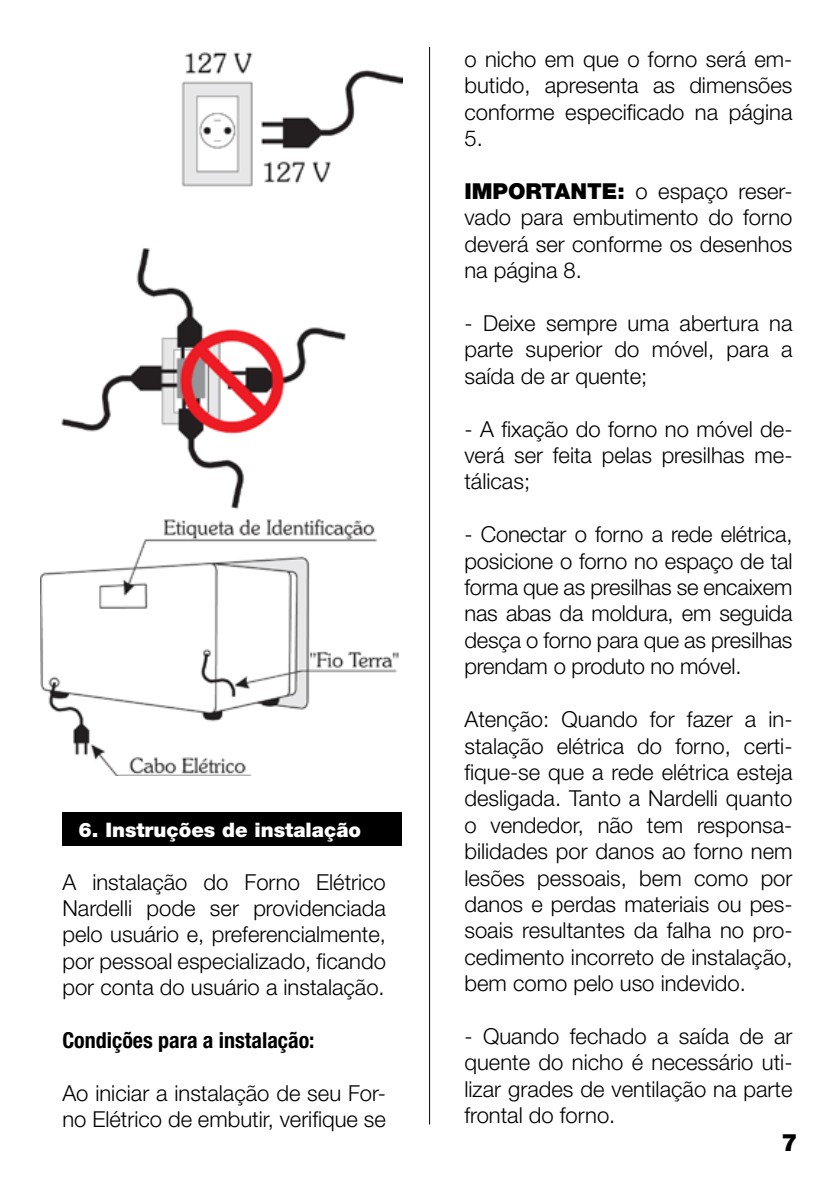
<style>
.page{position:relative;width:840px;height:1191px;background:#fff}
.page>*{position:absolute;margin:0;border:0;box-sizing:border-box;transform-origin:0 0}
.t1{font:900 24px "Helvetica Neue LT Std";color:#000}
.t2{font:300 22px/26.4px "Helvetica Neue LT Std";color:#000;text-align:justify}
.t3{font:700 condensed 22px "Helvetica Neue LT Std";color:#000}
.t4{font:900 20px "Helvetica Neue LT Std";color:#fff}
.s1{font-weight:900}
</style>
<div class="page">
<hr style="left:429px;top:47px;width:1px;height:1077px;background:#000">
<img style="left:41px;top:52px;width:361px;height:723px">
<div style="left:62px;top:813px;width:339px;height:33px;background:#000"></div>
<p class="t4" style="left:79px;top:817px;width:284px">6. Instruções de instalação</p>
<p class="t2" style="left:62px;top:868px;width:325px">A instalação do Forno Elétrico Nardelli pode ser providenciada pelo usuário e, preferencialmente, por pessoal especializado, ficando por conta do usuário a instalação.</p>
<p class="t3" style="left:62px;top:1026px;width:253px">Condições para a instalação:</p>
<p class="t2" style="left:62px;top:1079px;width:325px">Ao iniciar a instalação de seu For&shy;no Elétrico de embutir, verifique se</p>
<p class="t2" style="left:464px;top:45px;width:329px">o nicho em que o forno será em&shy;butido, apresenta as dimensões conforme especificado na página 5.</p>
<p class="t2" style="left:464px;top:177px;width:329px"><span class="s1">IMPORTANTE:</span> o espaço reser&shy;vado para embutimento do forno deverá ser conforme os desenhos na página 8.</p>
<p class="t2" style="left:464px;top:309px;width:329px">- Deixe sempre uma abertura na parte superior do móvel, para a saída de ar quente;</p>
<p class="t2" style="left:464px;top:415px;width:329px">- A fixação do forno no móvel de&shy;verá ser feita pelas presilhas me&shy;tálicas;</p>
<p class="t2" style="left:464px;top:521px;width:329px">- Conectar o forno a rede elétrica, posicione o forno no espaço de tal forma que as presilhas se encaixem nas abas da moldura, em seguida desça o forno para que as presilhas prendam o produto no móvel.</p>
<p class="t2" style="left:464px;top:705px;width:329px">Atenção: Quando for fazer a in&shy;stalação elétrica do forno, certi&shy;fique-se que a rede elétrica esteja desligada. Tanto a Nardelli quanto o vendedor, não tem responsa&shy;bilidades por danos ao forno nem lesões pessoais, bem como por danos e perdas materiais ou pes&shy;soais resultantes da falha no pro&shy;cedimento incorreto de instalação, bem como pelo uso indevido.</p>
<p class="t2" style="left:464px;top:1022px;width:329px">- Quando fechado a saída de ar quente do nicho é necessário uti&shy;lizar grades de ventilação na parte frontal do forno.</p>
<p class="t1" style="left:781px;top:1128px;width:18px">7</p>
</div>
